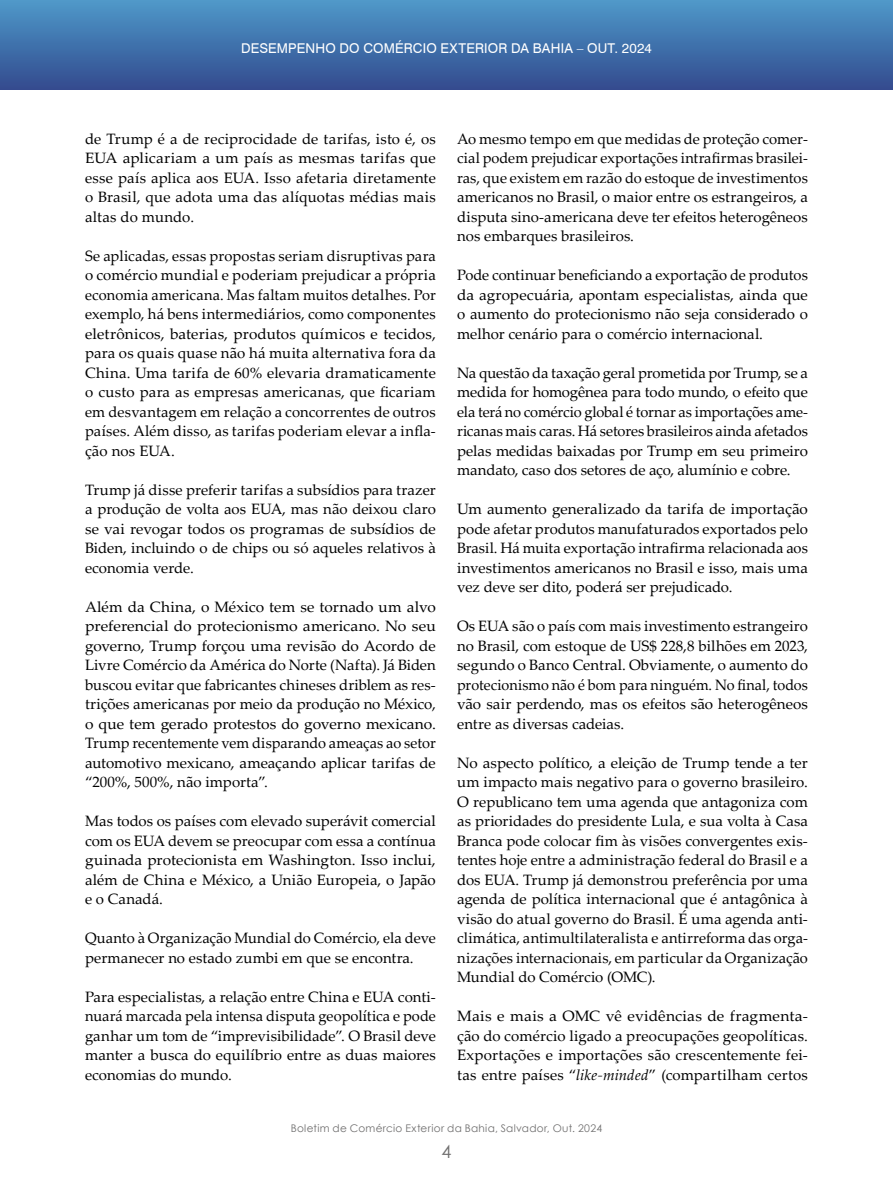
<style>
.page{position:relative;width:893px;height:1191px;background:#fff}
.page>*{position:absolute;margin:0;border:0;box-sizing:border-box;transform-origin:0 0}
.t1{font:18px "Century Gothic";color:#706f6f}
.texto_geral{font:15px/19.5px "Palatino Linotype";color:#000;text-align:justify}
.texto_geral-2{font:15px/19.5px "Palatino Linotype";color:#000;text-align:justify;scale:1.04 1}
.t2{font:13.5px "Swiss 721 BT";letter-spacing:.01em;color:#fff}
.t3{font:10.5px "Century Gothic";letter-spacing:.03em;color:#706f6f}
.s1{font-style:italic}
</style>
<div class="page">
<div style="left:0;top:0;width:893px;height:90px;background:linear-gradient(to bottom,#4e99c9,#334b8f)"></div>
<svg style="left:892px;top:0;width:1px;height:90px"></svg>
<p class="t2" style="left:241px;top:38px;width:412px">DESEMPENHO DO COMÉRCIO EXTERIOR DA BAHIA – OUT. 2024</p>
<p class="texto_geral" style="left:85px;top:128px;width:352px">de Trump é a de reciprocidade de tarifas, isto é, os EUA aplicariam a um país as mesmas tarifas que esse país aplica aos EUA. Isso afetaria diretamente o Brasil, que adota uma das alíquotas médias mais altas do mundo.</p>
<p class="texto_geral" style="left:85px;top:245px;width:352px">Se aplicadas, essas propostas seriam disruptivas para o comércio mundial e poderiam prejudicar a própria economia americana. Mas faltam muitos detalhes. Por exemplo, há bens intermediários, como componentes eletrônicos, baterias, produtos químicos e tecidos, para os quais quase não há muita alternativa fora da China. Uma tarifa de 60% elevaria dramaticamente o custo para as empresas americanas, que ficariam em desvantagem em relação a concorrentes de outros países. Além disso, as tarifas poderiam elevar a infla&shy;ção nos EUA.</p>
<p class="texto_geral" style="left:85px;top:479px;width:352px">Trump já disse preferir tarifas a subsídios para trazer a produção de volta aos EUA, mas não deixou claro se vai revogar todos os programas de subsídios de Biden, incluindo o de chips ou só aqueles relativos à economia verde.</p>
<p class="texto_geral" style="left:85px;top:596px;width:352px">Além da China, o México tem se tornado um alvo preferencial do protecionismo americano. No seu governo, Trump forçou uma revisão do Acordo de Livre Comércio da América do Norte (Nafta). Já Biden buscou evitar que fabricantes chineses driblem as res&shy;trições americanas por meio da produção no México, o que tem gerado protestos do governo mexicano.<br>Trump recentemente vem disparando ameaças ao setor automotivo mexicano, ameaçando aplicar tarifas de “200%, 500%, não importa”.</p>
<p class="texto_geral" style="left:85px;top:811px;width:352px">Mas todos os países com elevado superávit comercial com os EUA devem se preocupar com essa a contínua guinada protecionista em Washington. Isso inclui, além de China e México, a União Europeia, o Japão e o Canadá.</p>
<p class="texto_geral" style="left:85px;top:928px;width:352px">Quanto à Organização Mundial do Comércio, ela deve permanecer no estado zumbi em que se encontra.</p>
<p class="texto_geral" style="left:85px;top:986px;width:352px">Para especialistas, a relação entre China e EUA conti&shy;nuará marcada pela intensa disputa geopolítica e pode ganhar um tom de “imprevisibilidade”. O Brasil deve manter a busca do equilíbrio entre as duas maiores economias do mundo.</p>
<p class="texto_geral" style="left:457px;top:128px;width:352px">Ao mesmo tempo em que medidas de proteção comer&shy;cial podem prejudicar exportações intrafirmas brasilei&shy;ras, que existem em razão do estoque de investimentos americanos no Brasil, o maior entre os estrangeiros, a disputa sino-americana deve ter efeitos heterogêneos nos embarques brasileiros.</p>
<p class="texto_geral" style="left:457px;top:265px;width:352px">Pode continuar beneficiando a exportação de produtos da agropecuária, apontam especialistas, ainda que o aumento do protecionismo não seja considerado o melhor cenário para o comércio internacional.</p>
<p class="texto_geral" style="left:457px;top:362px;width:352px">Na questão da taxação geral prometida por Trump, se a medida for homogênea para todo mundo, o efeito que ela terá no comércio global é tornar as importações ame&shy;ricanas mais caras. Há setores brasileiros ainda afetados pelas medidas baixadas por Trump em seu primeiro mandato, caso dos setores de aço, alumínio e cobre.</p>
<p class="texto_geral" style="left:457px;top:499px;width:352px">Um aumento generalizado da tarifa de importação pode afetar produtos manufaturados exportados pelo Brasil. Há muita exportação intrafirma relacionada aos investimentos americanos no Brasil e isso, mais uma vez deve ser dito, poderá ser prejudicado.</p>
<p class="texto_geral" style="left:457px;top:616px;width:352px">Os EUA são o país com mais investimento estrangeiro no Brasil, com estoque de US$ 228,8 bilhões em 2023, segundo o Banco Central. Obviamente, o aumento do protecionismo não é bom para ninguém. No final, todos vão sair perdendo, mas os efeitos são heterogêneos entre as diversas cadeias.</p>
<p class="texto_geral" style="left:457px;top:752px;width:352px">No aspecto político, a eleição de Trump tende a ter um impacto mais negativo para o governo brasileiro.<br>O republicano tem uma agenda que antagoniza com as prioridades do presidente Lula, e sua volta à Casa Branca pode colocar fim às visões convergentes exis&shy;tentes hoje entre a administração federal do Brasil e a dos EUA. Trump já demonstrou preferência por uma agenda de política internacional que é antagônica à visão do atual governo do Brasil. É uma agenda anti&shy;climática, antimultilateralista e antirreforma das orga&shy;nizações internacionais, em particular da Organização Mundial do Comércio (OMC).</p>
<p class="texto_geral-2" style="left:457px;top:1006px;width:339px">Mais e mais a OMC vê evidências de fragmenta&shy;ção do comércio ligado a preocupações geopolíticas.<br>Exportações e importações são crescentemente fei&shy;tas entre países “<span class="s1">like-minded</span>” (compartilham certos</p>
<p class="t3" style="left:291px;top:1121px;width:313px">Boletim de Comércio Exterior da Bahia, Salvador, Out. 2024</p>
<p class="t1" style="left:441px;top:1138px;width:11px">4</p>
</div>
